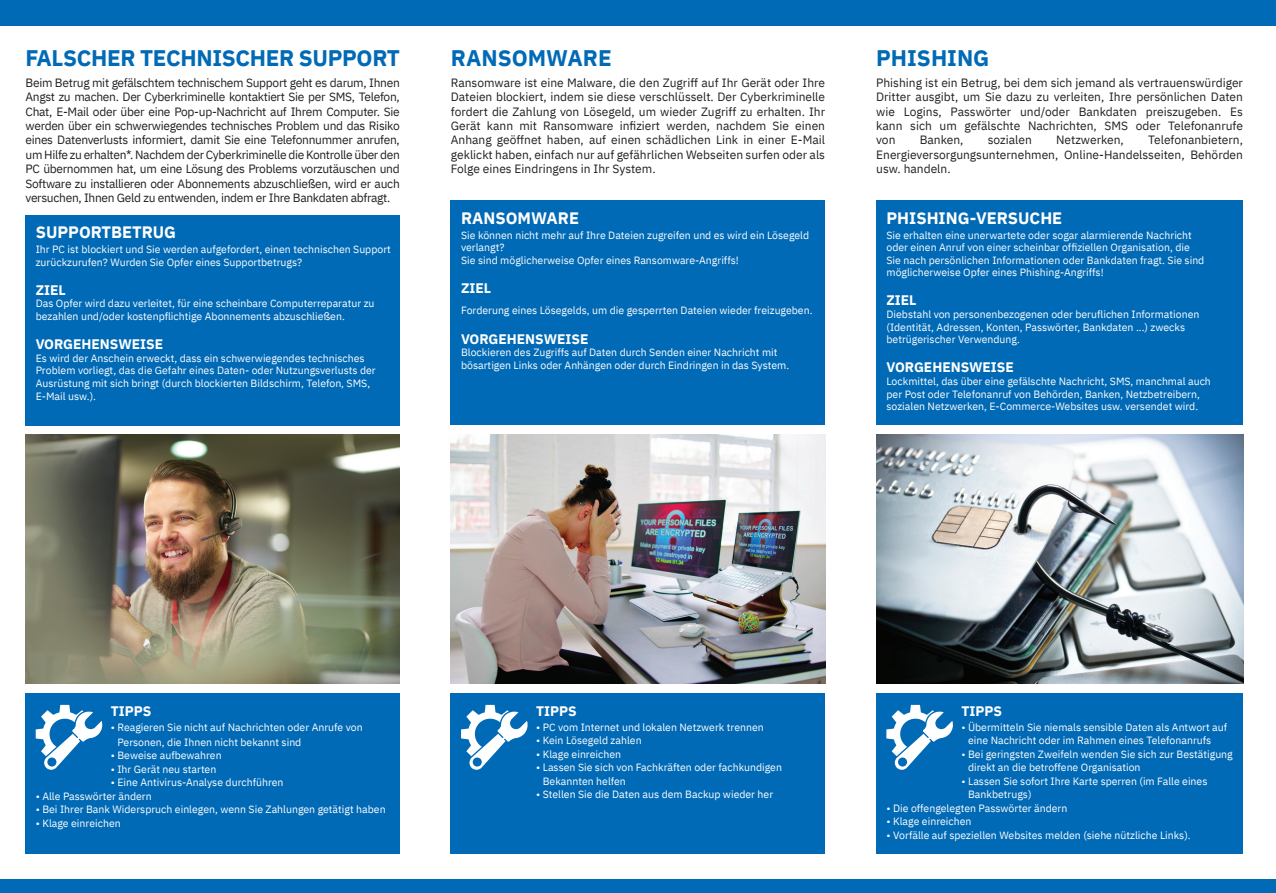
<style>
.page{position:relative;width:1276px;height:893px;background:#fff}
.page>*{position:absolute;margin:0;border:0;box-sizing:border-box;transform-origin:0 0}
.t1{font:700 22.5px "IBM Plex Sans";letter-spacing:-.015em;color:#016ab6}
.t2{font:700 16.5px "IBM Plex Sans";color:#fff}
.t3{font:700 13.8px "IBM Plex Sans";color:#fff}
.t4{font:12px/14.4px "IBM Plex Sans";color:#231f20;text-align:justify}
.t5{font:10.5px/12.6px "IBM Plex Sans";color:#fff}
</style>
<div class="page">
<div style="left:0;top:0;width:1276px;height:26px;background:#016ab6"></div>
<div style="left:0;top:879px;width:1276px;height:14px;background:#016ab6"></div>
<div style="left:26px;top:693px;width:374px;height:161px;background:#016ab6"></div>
<div style="left:451px;top:693px;width:374px;height:161px;background:#016ab6"></div>
<div style="left:876px;top:693px;width:367px;height:161px;background:#016ab6"></div>
<svg style="left:36px;top:705px;width:67px;height:65px"></svg>
<svg style="left:461px;top:705px;width:67px;height:65px"></svg>
<svg style="left:886px;top:705px;width:67px;height:65px"></svg>
<div style="left:451px;top:201px;width:374px;height:224px;background:#016ab6"></div>
<div style="left:26px;top:215px;width:374px;height:210px;background:#016ab6"></div>
<img style="left:26px;top:435px;width:374px;height:249px">
<img style="left:451px;top:435px;width:374px;height:249px">
<img style="left:876px;top:435px;width:367px;height:249px">
<div style="left:876px;top:201px;width:367px;height:224px;background:#016ab6"></div>
<p class="t1" style="left:26px;top:40px;width:376px">FALSCHER TECHNISCHER SUPPORT</p>
<p class="t1" style="left:451px;top:40px;width:162px">RANSOMWARE</p>
<p class="t1" style="left:876px;top:40px;width:115px">PHISHING</p>
<p class="t4" style="left:26px;top:74px;width:376px">Beim Betrug mit gefälschtem technischem Support geht es darum, Ihnen Angst zu machen. Der Cyberkriminelle kontaktiert Sie per SMS, Telefon, Chat, E-Mail oder über eine Pop-up-Nachricht auf Ihrem Computer. Sie werden über ein schwerwiegendes technisches Problem und das Risiko eines Datenverlusts informiert, damit Sie eine Telefonnummer anrufen, um Hilfe zu erhalten*. Nachdem der Cyberkriminelle die Kontrolle über den PC übernommen hat, um eine Lösung des Problems vorzutäuschen und Software zu installieren oder Abonnements abzuschließen, wird er auch versuchen, Ihnen Geld zu entwenden, indem er Ihre Bankdaten abfragt.</p>
<p class="t4" style="left:451px;top:74px;width:376px">Ransomware ist eine Malware, die den Zugriff auf Ihr Gerät oder Ihre Dateien blockiert, indem sie diese verschlüsselt. Der Cyberkriminelle fordert die Zahlung von Lösegeld, um wieder Zugriff zu erhalten. Ihr Gerät kann mit Ransomware infiziert werden, nachdem Sie einen Anhang geöffnet haben, auf einen schädlichen Link in einer E-Mail geklickt haben, einfach nur auf gefährlichen Webseiten surfen oder als Folge eines Eindringens in Ihr System.</p>
<p class="t4" style="left:876px;top:74px;width:368px">Phishing ist ein Betrug, bei dem sich jemand als vertrauenswürdiger Dritter ausgibt, um Sie dazu zu verleiten, Ihre persönlichen Daten wie Logins, Passwörter und/oder Bankdaten preiszugeben. Es kann sich um gefälschte Nachrichten, SMS oder Telefonanrufe von</p>
<p class="t4" style="left:876px;top:132px;width:368px;text-indent:272px">Telefonanbietern, Energieversorgungsunternehmen, Online-Handelsseiten, Behörden usw. handeln.</p>
<p class="t4" style="left:919px;top:132px;width:45px">Banken,</p>
<p class="t4" style="left:987px;top:132px;width:46px">sozialen</p>
<p class="t4" style="left:1056px;top:132px;width:69px">Netzwerken,</p>
<p class="t2" style="left:36px;top:219px;width:142px">SUPPORTBETRUG</p>
<p class="t5" style="left:36px;top:242px;width:357px">Ihr PC ist blockiert und Sie werden aufgefordert, einen technischen Support zurückzurufen? Wurden Sie Opfer eines Supportbetrugs?</p>
<p class="t3" style="left:36px;top:279px;width:32px">ZIEL</p>
<p class="t5" style="left:36px;top:296px;width:340px">Das Opfer wird dazu verleitet, für eine scheinbare Computerreparatur zu bezahlen und/oder kostenpflichtige Abonnements abzuschließen.</p>
<p class="t3" style="left:36px;top:333px;width:129px">VORGEHENSWEISE</p>
<p class="t5" style="left:36px;top:351px;width:341px">Es wird der Anschein erweckt, dass ein schwerwiegendes technisches Problem vorliegt, das die Gefahr eines Daten- oder Nutzungsverlusts der Ausrüstung mit sich bringt (durch blockierten Bildschirm, Telefon, SMS, E-Mail usw.).</p>
<p class="t2" style="left:461px;top:205px;width:119px">RANSOMWARE</p>
<p class="t5" style="left:461px;top:228px;width:350px">Sie können nicht mehr auf Ihre Dateien zugreifen und es wird ein Lösegeld verlangt?<br>Sie sind möglicherweise Opfer eines Ransomware-Angriffs!</p>
<p class="t3" style="left:461px;top:277px;width:32px">ZIEL</p>
<p class="t5" style="left:461px;top:304px;width:353px">Forderung eines Lösegelds, um die gesperrten Dateien wieder freizugeben.</p>
<p class="t3" style="left:461px;top:328px;width:129px">VORGEHENSWEISE</p>
<p class="t5" style="left:461px;top:345px;width:330px">Blockieren des Zugriffs auf Daten durch Senden einer Nachricht mit bösartigen Links oder Anhängen oder durch Eindringen in das System.</p>
<p class="t2" style="left:886px;top:205px;width:177px">PHISHING-VERSUCHE</p>
<p class="t5" style="left:886px;top:228px;width:319px">Sie erhalten eine unerwartete oder sogar alarmierende Nachricht oder einen Anruf von einer scheinbar offiziellen Organisation, die Sie nach persönlichen Informationen oder Bankdaten fragt. Sie sind möglicherweise Opfer eines Phishing-Angriffs!</p>
<p class="t3" style="left:886px;top:290px;width:32px">ZIEL</p>
<p class="t5" style="left:886px;top:307px;width:314px">Diebstahl von personenbezogenen oder beruflichen Informationen (Identität, Adressen, Konten, Passwörter, Bankdaten ...) zwecks betrügerischer Verwendung.</p>
<p class="t3" style="left:886px;top:357px;width:129px">VORGEHENSWEISE</p>
<p class="t5" style="left:886px;top:374px;width:326px">Lockmittel, das über eine gefälschte Nachricht, SMS, manchmal auch per Post oder Telefonanruf von Behörden, Banken, Netzbetreibern, sozialen Netzwerken, E-Commerce-Websites usw. versendet wird.</p>
<p class="t3" style="left:111px;top:700px;width:42px">TIPPS</p>
<p class="t5" style="left:117px;top:719px;width:247px;line-height:15px;text-indent:-7px">• Reagieren Sie nicht auf Nachrichten oder Anrufe von<br>Personen, die Ihnen nicht bekannt sind</p>
<p class="t5" style="left:111px;top:748px;width:112px">• Beweise aufbewahren</p>
<p class="t5" style="left:111px;top:762px;width:107px">• Ihr Gerät neu starten</p>
<p class="t5" style="left:111px;top:775px;width:174px">• Eine Antivirus-Analyse durchführen</p>
<p class="t5" style="left:36px;top:789px;width:117px">• Alle Passwörter ändern</p>
<p class="t5" style="left:36px;top:802px;width:351px">• Bei Ihrer Bank Widerspruch einlegen, wenn Sie Zahlungen getätigt haben</p>
<p class="t5" style="left:36px;top:816px;width:86px">• Klage einreichen</p>
<p class="t3" style="left:536px;top:700px;width:42px">TIPPS</p>
<p class="t5" style="left:536px;top:720px;width:229px">• PC vom Internet und lokalen Netzwerk trennen</p>
<p class="t5" style="left:536px;top:733px;width:107px">• Kein Lösegeld zahlen</p>
<p class="t5" style="left:536px;top:747px;width:86px">• Klage einreichen</p>
<p class="t5" style="left:543px;top:760px;width:241px;line-height:13.5px;text-indent:-7px">• Lassen Sie sich von Fachkräften oder fachkundigen<br>Bekannten helfen</p>
<p class="t5" style="left:536px;top:787px;width:239px">• Stellen Sie die Daten aus dem Backup wieder her</p>
<p class="t3" style="left:961px;top:700px;width:42px">TIPPS</p>
<p class="t5" style="left:968px;top:719px;width:261px;line-height:13.5px;text-indent:-7px">• Übermitteln Sie niemals sensible Daten als Antwort auf eine Nachricht oder im Rahmen eines Telefonanrufs</p>
<p class="t5" style="left:968px;top:746px;width:266px;line-height:13.5px;text-indent:-7px">• Bei geringsten Zweifeln wenden Sie sich zur Bestätigung direkt an die betroffene Organisation</p>
<p class="t5" style="left:968px;top:773px;width:241px;line-height:13.5px;text-indent:-7px">• Lassen Sie sofort Ihre Karte sperren (im Falle eines<br>Bankbetrugs)</p>
<p class="t5" style="left:886px;top:801px;width:182px">• Die offengelegten Passwörter ändern</p>
<p class="t5" style="left:886px;top:814px;width:86px">• Klage einreichen</p>
<p class="t5" style="left:886px;top:828px;width:306px">• Vorfälle auf speziellen Websites melden (siehe nützliche Links).</p>
</div>
